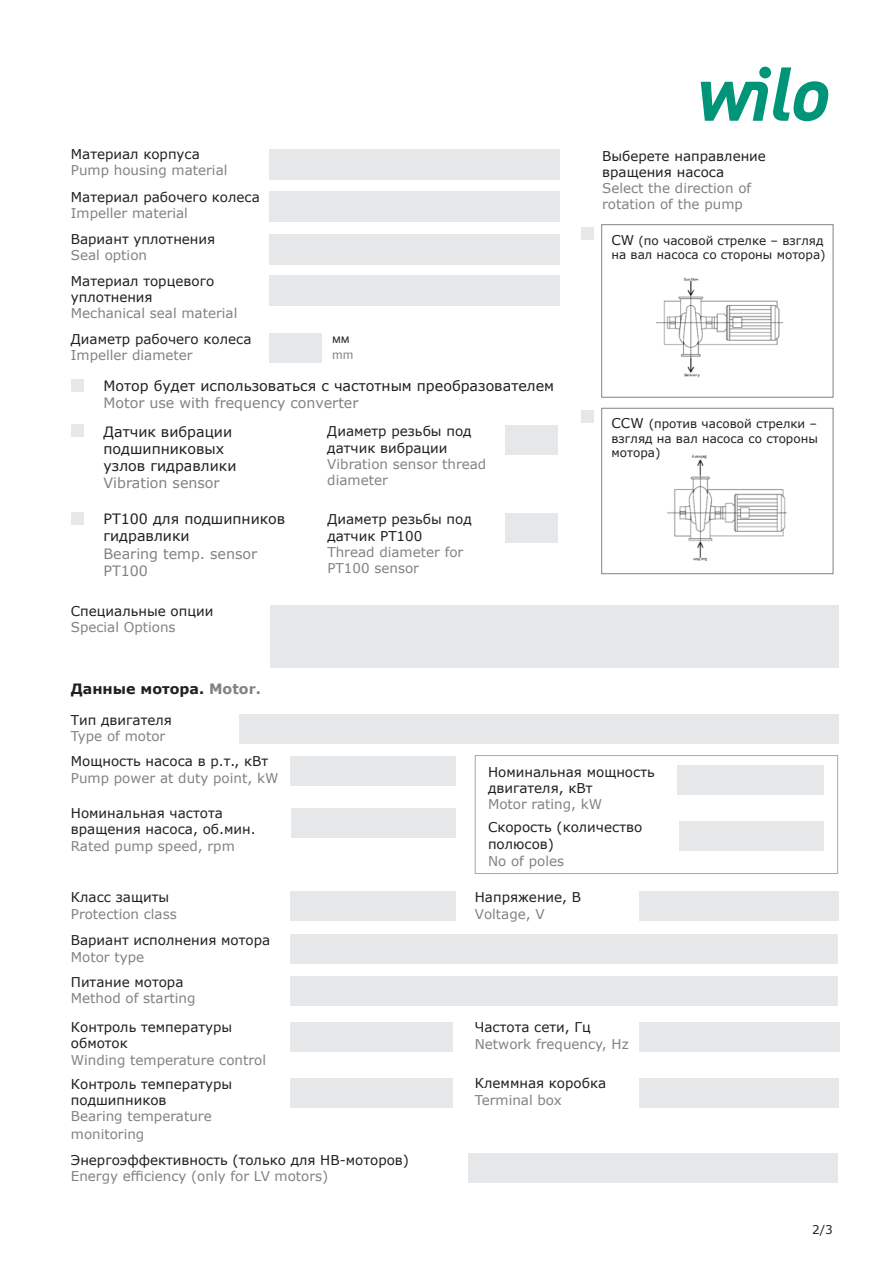
<style>
.page{position:relative;width:893px;height:1263px;background:#fff}
.page>*{position:absolute;margin:0;border:0;box-sizing:border-box;transform-origin:0 0}
.t1{font:14.25px/17.1px "Verdana";color:#231f20}
.t2{font:700 14.25px "Verdana";color:#231f20}
.t3{font:13.5px/16.2px "Verdana";color:#231f20}
.t4{font:13.5px/16.2px "Verdana";color:#808285}
.t5{font:13.5px "WILO Plus FM";color:#231f20}
.t6{font:13.5px "WILO Plus FM";color:#808285}
.t7{font:12px/14.4px "Verdana";color:#231f20;text-align:justify}
.s1{color:#808285}
.s2{font-size:13.5px}
</style>
<div class="page">
<img style="left:657px;top:277px;width:126px;height:101px">
<img style="left:667px;top:454px;width:120px;height:107px">
<div style="left:581px;top:227px;width:13px;height:13px;background:#e6e7e9"></div>
<div style="left:601px;top:224px;width:232px;height:174px;border:1px solid #808285"></div>
<svg style="left:701px;top:67px;width:127px;height:54px"></svg>
<div style="left:581px;top:410px;width:13px;height:13px;background:#e6e7e9"></div>
<div style="left:601px;top:408px;width:232px;height:166px;border:1px solid #808285"></div>
<div style="left:270px;top:333px;width:52px;height:30px;background:#e6e7e9"></div>
<div style="left:271px;top:605px;width:568px;height:63px;background:#e6e7e9"></div>
<div style="left:269px;top:149px;width:291px;height:30px;background:#e6e7e9"></div>
<div style="left:269px;top:192px;width:291px;height:30px;background:#e6e7e9"></div>
<div style="left:269px;top:234px;width:291px;height:30px;background:#e6e7e9"></div>
<div style="left:269px;top:276px;width:291px;height:30px;background:#e6e7e9"></div>
<div style="left:71px;top:379px;width:13px;height:13px;background:#e6e7e9"></div>
<div style="left:71px;top:424px;width:13px;height:13px;background:#e6e7e9"></div>
<div style="left:71px;top:512px;width:13px;height:13px;background:#e6e7e9"></div>
<div style="left:505px;top:426px;width:52px;height:29px;background:#e6e7e9"></div>
<div style="left:505px;top:514px;width:52px;height:29px;background:#e6e7e9"></div>
<div style="left:239px;top:714px;width:600px;height:30px;background:#e6e7e9"></div>
<div style="left:677px;top:765px;width:146px;height:30px;background:#e6e7e9"></div>
<div style="left:679px;top:821px;width:144px;height:30px;background:#e6e7e9"></div>
<div style="left:639px;top:891px;width:200px;height:30px;background:#e6e7e9"></div>
<div style="left:639px;top:1022px;width:201px;height:29px;background:#e6e7e9"></div>
<div style="left:291px;top:891px;width:165px;height:30px;background:#e6e7e9"></div>
<div style="left:291px;top:976px;width:547px;height:30px;background:#e6e7e9"></div>
<div style="left:291px;top:934px;width:547px;height:30px;background:#e6e7e9"></div>
<div style="left:639px;top:1078px;width:200px;height:30px;background:#e6e7e9"></div>
<div style="left:291px;top:1022px;width:162px;height:29px;background:#e6e7e9"></div>
<div style="left:291px;top:1078px;width:162px;height:30px;background:#e6e7e9"></div>
<div style="left:291px;top:756px;width:165px;height:30px;background:#e6e7e9"></div>
<div style="left:291px;top:808px;width:164px;height:29px;background:#e6e7e9"></div>
<div style="left:475px;top:755px;width:363px;height:119px;border:1px solid #a8a9ad"></div>
<div style="left:469px;top:1153px;width:369px;height:30px;background:#e6e7e9"></div>
<p class="t3" style="left:71px;top:146px;width:131px">Материал корпуса</p>
<p class="t4" style="left:71px;top:162px;width:158px">Pump housing material</p>
<p class="t3" style="left:71px;top:189px;width:190px">Материал рабочего колеса</p>
<p class="t4" style="left:71px;top:205px;width:119px">Impeller material</p>
<p class="t3" style="left:71px;top:231px;width:146px">Вариант уплотнения</p>
<p class="t4" style="left:71px;top:247px;width:78px">Seal option</p>
<p class="t3" style="left:71px;top:272px;width:145px">Материал торцевого уплотнения</p>
<p class="t4" style="left:71px;top:305px;width:168px">Mechanical seal material</p>
<p class="t3" style="left:71px;top:331px;width:182px">Диаметр рабочего колеса</p>
<p class="t4" style="left:71px;top:347px;width:123px">Impeller diameter</p>
<p class="t5" style="left:332px;top:330px;width:19px">мм</p>
<p class="t6" style="left:332px;top:346px;width:23px">mm</p>
<p class="t1" style="left:103px;top:377px;width:452px">Мотор будет использоваться с частотным преобразователем<br><span class="s1">Motor use with frequency converter</span></p>
<p class="t1" style="left:103px;top:423px;width:135px">Датчик вибрации подшипниковых узлов гидравлики<br><span class="s1">Vibration sensor</span></p>
<p class="t1" style="left:103px;top:510px;width:183px">PT100 для подшипников гидравлики<br><span class="s1">Bearing temp. sensor<br>PT100</span></p>
<p class="t3" style="left:327px;top:423px;width:146px">Диаметр резьбы под датчик вибрации</p>
<p class="t4" style="left:327px;top:456px;width:161px">Vibration sensor thread diameter</p>
<p class="t3" style="left:327px;top:511px;width:146px">Диаметр резьбы под датчик РТ100</p>
<p class="t4" style="left:327px;top:544px;width:137px">Thread diameter for<br>PT100 sensor</p>
<p class="t3" style="left:71px;top:602px;width:144px">Специальные опции</p>
<p class="t4" style="left:71px;top:619px;width:106px">Special Options</p>
<p class="t2" style="left:71px;top:679px;width:192px">Данные мотора. <span class="s1">Motor.</span></p>
<p class="t3" style="left:71px;top:712px;width:103px">Тип двигателя</p>
<p class="t4" style="left:71px;top:728px;width:96px">Type of motor</p>
<p class="t3" style="left:602px;top:147px;width:165px">Выберете направление вращения насоса</p>
<p class="t4" style="left:602px;top:180px;width:151px">Select the direction of rotation of the pump</p>
<p class="t7" style="left:611px;top:233px;width:216px"><span class="s2">CW</span> (по часовой стрелке – взгляд на вал насоса со стороны мотора)</p>
<p class="t7" style="left:611px;top:417px;width:208px"><span class="s2">CCW</span> (против часовой стрелки – взгляд на вал насоса со стороны мотора)</p>
<p class="t3" style="left:71px;top:753px;width:199px">Мощность насоса в р.т., кВт</p>
<p class="t4" style="left:71px;top:770px;width:209px">Pump power at duty point, kW</p>
<p class="t3" style="left:71px;top:804px;width:186px">Номинальная частота вращения насоса, об.мин.</p>
<p class="t4" style="left:71px;top:838px;width:165px">Rated pump speed, rpm</p>
<p class="t3" style="left:71px;top:889px;width:100px">Класс защиты</p>
<p class="t4" style="left:71px;top:906px;width:107px">Protection class</p>
<p class="t3" style="left:71px;top:932px;width:201px">Вариант исполнения мотора</p>
<p class="t4" style="left:71px;top:949px;width:75px">Motor type</p>
<p class="t3" style="left:71px;top:973px;width:114px">Питание мотора</p>
<p class="t4" style="left:71px;top:990px;width:126px">Method of starting</p>
<p class="t3" style="left:71px;top:1019px;width:163px">Контроль температуры обмоток</p>
<p class="t4" style="left:71px;top:1052px;width:197px">Winding temperature control</p>
<p class="t3" style="left:71px;top:1076px;width:163px">Контроль температуры подшипников</p>
<p class="t4" style="left:71px;top:1108px;width:142px;line-height:17.1px">Bearing temperature monitoring</p>
<p class="t3" style="left:71px;top:1151px;width:340px">Энергоэффективность (только для HB-моторов)</p>
<p class="t4" style="left:71px;top:1167px;width:259px">Energy efficiency (only for LV motors)</p>
<p class="t3" style="left:488px;top:764px;width:168px">Номинальная мощность двигателя, кВт</p>
<p class="t4" style="left:488px;top:796px;width:116px">Motor rating, kW</p>
<p class="t3" style="left:488px;top:819px;width:156px">Скорость (количество полюсов)</p>
<p class="t4" style="left:488px;top:853px;width:78px">No of poles</p>
<p class="t3" style="left:475px;top:889px;width:108px">Напряжение, B</p>
<p class="t4" style="left:475px;top:906px;width:71px">Voltage, V</p>
<p class="t3" style="left:475px;top:1019px;width:117px">Частота сети, Гц</p>
<p class="t4" style="left:475px;top:1036px;width:155px">Network frequency, Hz</p>
<p class="t3" style="left:475px;top:1075px;width:133px">Клеммная коробка</p>
<p class="t4" style="left:475px;top:1092px;width:89px">Terminal box</p>
<p class="t7" style="left:812px;top:1222px;width:22px">2/3</p>
</div>
